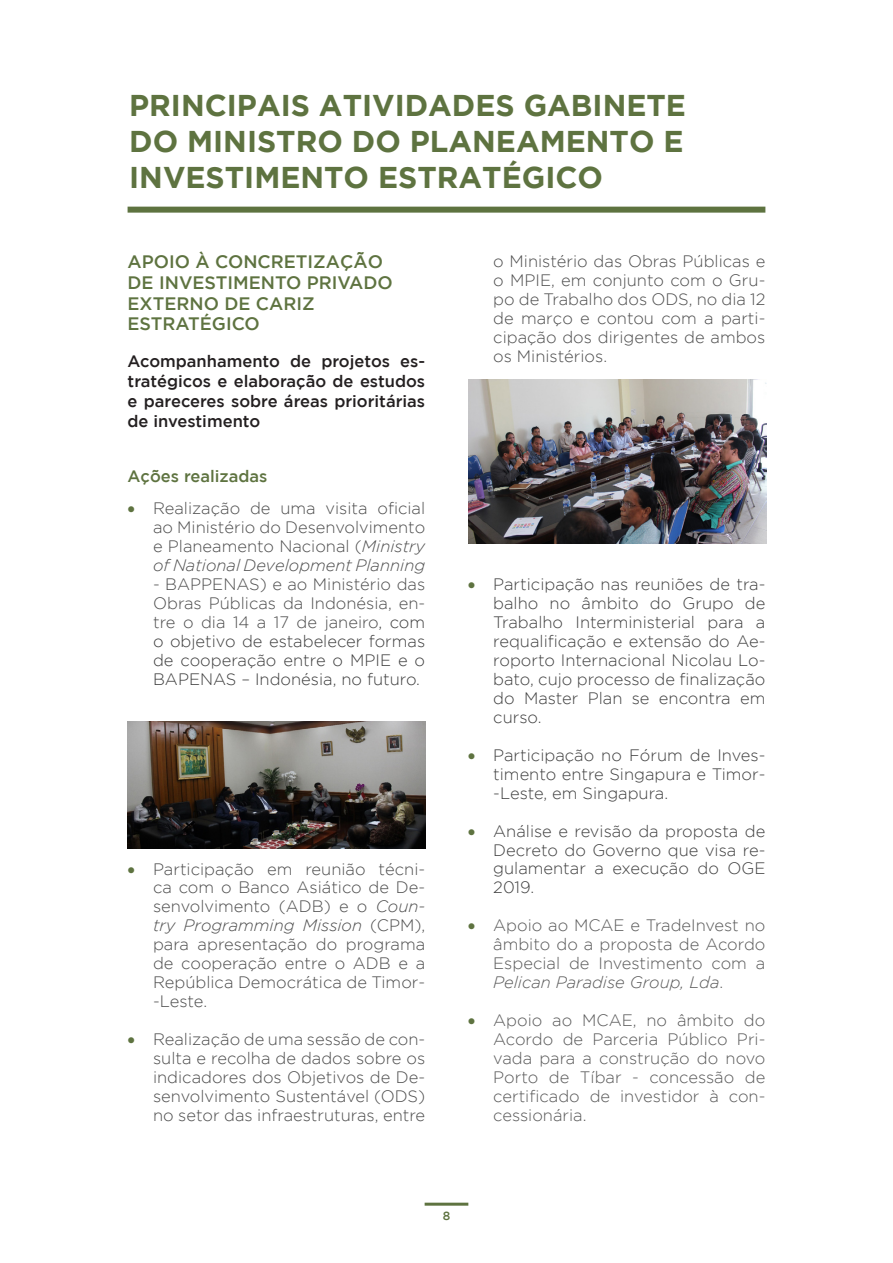
<style>
.page{position:relative;width:893px;height:1263px;background:#fff}
.page>*{position:absolute;margin:0;border:0;box-sizing:border-box;transform-origin:0 0}
.t1{font:700 30px/36px "Gotham";color:#5e7340;text-align:justify}
.título_2{font:500 18px/20.7px "Gotham";color:#5e7340}
.t2{font:300 16.5px/18.9px "Gotham";color:#4d4d4d;text-align:justify}
.t3{font:300 16.5px/19px "Gotham";color:#404040;text-align:justify}
.t4{font:300 16.5px/18.9px "Gotham";color:#595959;text-align:justify}
.t5{font:300 16.5px/18.9px "Gotham";color:#3e3e3e;text-align:justify}
.t6{font:500 16.5px/19.8px "Gotham";color:#231f20;text-align:justify}
.t7{font:500 16.5px "Gotham";color:#5e7340}
.t8{font:500 12px "Gotham";color:#5e7340}
.s1{color:#5e7340}
.s2{font-style:italic}
.s3{color:#4d4d4d}
</style>
<div class="page">
<hr style="left:425px;top:1203px;width:43px;height:3px;background:#5e7340">
<div style="left:128px;top:207px;width:637px;height:6px;background:#5e7340"></div>
<img style="left:128px;top:722px;width:297px;height:127px">
<img style="left:468px;top:379px;width:298px;height:165px">
<p class="t1" style="left:129px;top:87px;width:558px">PRINCIPAIS ATIVIDADES GABINETE DO MINISTRO DO PLANEAMENTO E INVESTIMENTO ESTRATÉGICO</p>
<p class="título_2" style="left:128px;top:251px;width:267px">APOIO À CONCRETIZAÇÃO<br>DE INVESTIMENTO PRIVADO<br>EXTERNO DE CARIZ<br>ESTRATÉGICO</p>
<p class="t6" style="left:128px;top:351px;width:299px">Acompanhamento de projetos es&shy;tratégicos e elaboração de estudos e pareceres sobre áreas prioritárias de investimento</p>
<p class="t7" style="left:128px;top:467px;width:141px">Ações realizadas</p>
<p class="t2" style="left:153px;top:498px;width:274px;text-indent:-26px"><span class="s1">•</span> Realização de uma visita oficial ao Ministério do Desenvolvimento e Planeamento Nacional (<span class="s2">Ministry of National Development Planning</span></p>
<p class="t5" style="left:153px;top:574px;width:274px"><span class="s3">- BAPPENAS) e ao Ministério das Obras Públicas da Indonésia, en&shy;tre o dia 14 a 17 de janeiro</span>, com o objetivo de estabelecer formas de cooperação entre o MPIE e o BAPENAS – Indonésia, no futuro.</p>
<p class="t2" style="left:153px;top:859px;width:274px;text-indent:-26px"><span class="s1">•</span> Participação em reunião técni&shy;ca com o Banco Asiático de De&shy;senvolvimento (ADB) e o <span class="s2">Coun&shy;try Programming Mission</span> (CPM), para apresentação do programa de cooperação entre o ADB e a República Democrática de Timor--Leste.</p>
<p class="t2" style="left:153px;top:1030px;width:274px;text-indent:-26px"><span class="s1">•</span> Realização de uma sessão de con&shy;sulta e recolha de dados sobre os indicadores dos Objetivos de De&shy;senvolvimento Sustentável (ODS) no setor das infraestruturas, entre</p>
<p class="t2" style="left:493px;top:252px;width:274px">o Ministério das Obras Públicas e o MPIE, em conjunto com o Gru&shy;po de Trabalho dos ODS, no dia 12 de março e contou com a parti&shy;cipação dos dirigentes de ambos os Ministérios.</p>
<p class="t3" style="left:493px;top:574px;width:274px;text-indent:-26px"><span class="s1">•</span> Participação nas reuniões de tra&shy;balho no âmbito do Grupo de Trabalho Interministerial para a requalificação e extensão do Ae&shy;roporto Internacional Nicolau Lo&shy;bato, cujo processo de finalização do Master Plan se encontra em curso.</p>
<p class="t3" style="left:493px;top:745px;width:274px;text-indent:-26px"><span class="s1">•</span> Participação no Fórum de Inves&shy;timento entre Singapura e Timor--Leste, em Singapura.</p>
<p class="t3" style="left:493px;top:821px;width:274px;text-indent:-26px"><span class="s1">•</span> Análise e revisão da proposta de Decreto do Governo que visa re&shy;gulamentar a execução do OGE 2019.</p>
<p class="t4" style="left:493px;top:916px;width:274px;text-indent:-26px"><span class="s1">•</span> Apoio ao MCAE e TradeInvest no âmbito do a proposta de Acordo Especial de Investimento com a <span class="s2">Pelican Paradise Group, Lda</span>.</p>
<p class="t4" style="left:493px;top:1011px;width:274px;text-indent:-26px"><span class="s1">•</span> Apoio ao MCAE, no âmbito do Acordo de Parceria Público Pri&shy;vada para a construção do novo Porto de Tíbar - concessão de certificado de investidor à con&shy;cessionária.</p>
<p class="t8" style="left:443px;top:1209px;width:9px">8</p>
</div>
